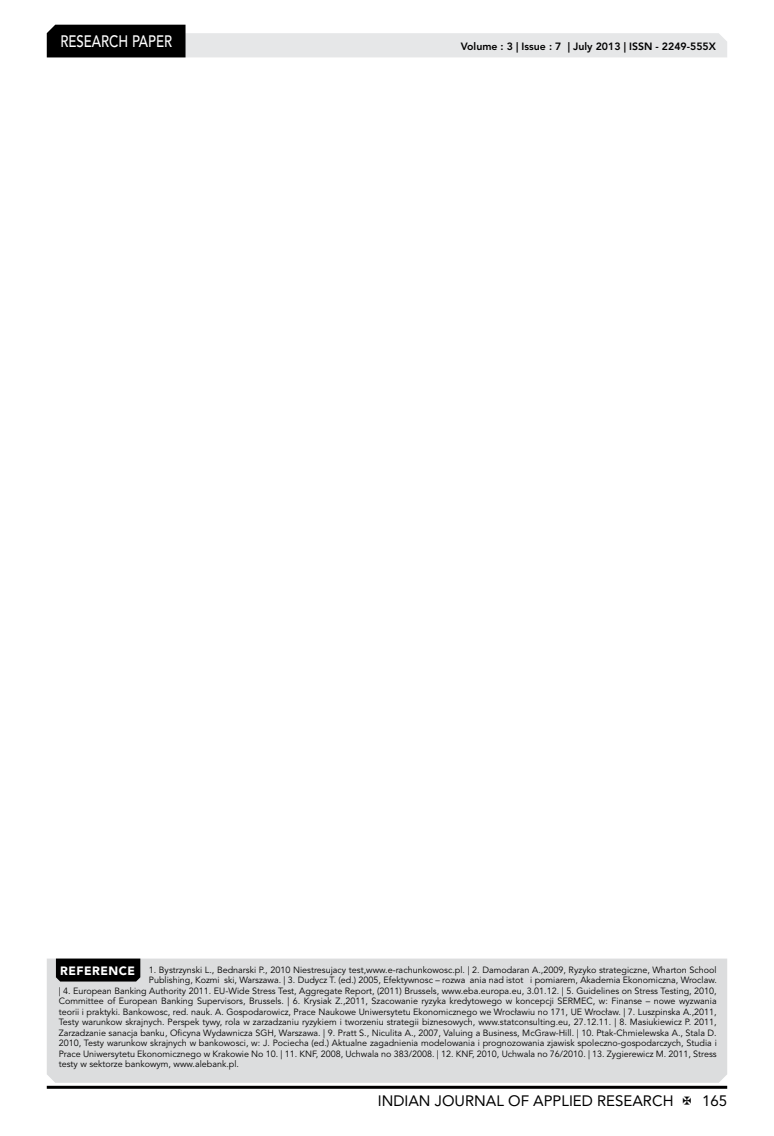
<style>
.page{position:relative;width:774px;height:1136px;background:#fff}
.page>*{position:absolute;margin:0;border:0;box-sizing:border-box;transform-origin:0 0}
.t1{font:500 16.5px "Avenir LT Std";color:#fff;scale:.8 1}
.t2{font:15px "Avenir LT Std";color:#000}
.t3{font:800 10.5px "Avenir LT Std";color:#000}
.t4{font:9px "Avenir LT Std";color:#000}
.s1{font-weight:900;font-size:12px;color:#fff}
</style>
<div class="page">
<hr style="left:47px;top:1085px;width:680px;height:3px;background:#000">
<svg style="left:47px;top:25px;width:680px;height:32px"></svg>
<div style="left:47px;top:958px;width:680px;height:124px;background:#dcddde"></div>
<div style="left:56px;top:958px;width:84px;height:23px;background:#000"></div>
<h1 class="t1" style="left:60px;top:32px;width:139px">RESEARCH PAPER</h1>
<p class="t3" style="left:461px;top:41px;width:257px">Volume : 3 | Issue : 7 | July 2013 | ISSN - 2249-555X</p>
<p class="t4" style="left:60px;top:964px;width:658px"><span class="s1">REFERENCE</span> 1. Bystrzynski L., Bednarski P., 2010 Niestresujacy test,www.e-rachunkowosc.pl. | 2. Damodaran A.,2009, Ryzyko strategiczne, Wharton School</p>
<p class="t4" style="left:149px;top:974px;width:569px">Publishing, Kozmiński, Warszawa. | 3. Dudycz T. (ed.) 2005, Efektywnosc – rozwa ania nad istot i pomiarem, Akademia Ekonomiczna, Wroclaw.</p>
<p class="t4" style="left:59px;top:985px;width:660px">| 4. European Banking Authority 2011. EU-Wide Stress Test, Aggregate Report, (2011) Brussels, www.eba.europa.eu, 3.01.12. | 5. Guidelines on Stress Testing, 2010,</p>
<p class="t4" style="left:59px;top:995px;width:660px">Committee of European Banking Supervisors, Brussels. | 6. Krysiak Z.,2011, Szacowanie ryzyka kredytowego w koncepcji SERMEC, w: Finanse – nowe wyzwania</p>
<p class="t4" style="left:59px;top:1006px;width:660px">teorii i praktyki. Bankowosc, red. nauk. A. Gospodarowicz, Prace Naukowe Uniwersytetu Ekonomicznego we Wrocławiu no 171, UE Wrocław. | 7. Luszpinska A.,2011,</p>
<p class="t4" style="left:59px;top:1016px;width:660px">Testy warunkow skrajnych. Perspek tywy, rola w zarzadzaniu ryzykiem i tworzeniu strategii biznesowych, www.statconsulting.eu, 27.12.11. | 8. Masiukiewicz P. 2011,</p>
<p class="t4" style="left:59px;top:1027px;width:660px">Zarzadzanie sanacja banku, Oficyna Wydawnicza SGH, Warszawa. | 9. Pratt S., Niculita A., 2007, Valuing a Business, McGraw-Hill. | 10. Ptak-Chmielewska A., Stala D.</p>
<p class="t4" style="left:59px;top:1037px;width:660px">2010, Testy warunkow skrajnych w bankowosci, w: J. Pociecha (ed.) Aktualne zagadnienia modelowania i prognozowania zjawisk spoleczno-gospodarczych, Studia i</p>
<p class="t4" style="left:59px;top:1048px;width:660px">Prace Uniwersytetu Ekonomicznego w Krakowie No 10. | 11. KNF, 2008, Uchwala no 383/2008. | 12. KNF, 2010, Uchwala no 76/2010. | 13. Zygierewicz M. 2011, Stress</p>
<p class="t4" style="left:59px;top:1058px;width:182px">testy w sektorze bankowym, www.alebank.pl.</p>
<h2 class="t2" style="left:378px;top:1091px;width:297px">INDIAN JOURNAL OF APPLIED RESEARCH</h2>
<h2 class="t2" style="left:702px;top:1091px;width:27px">165</h2>
</div>
